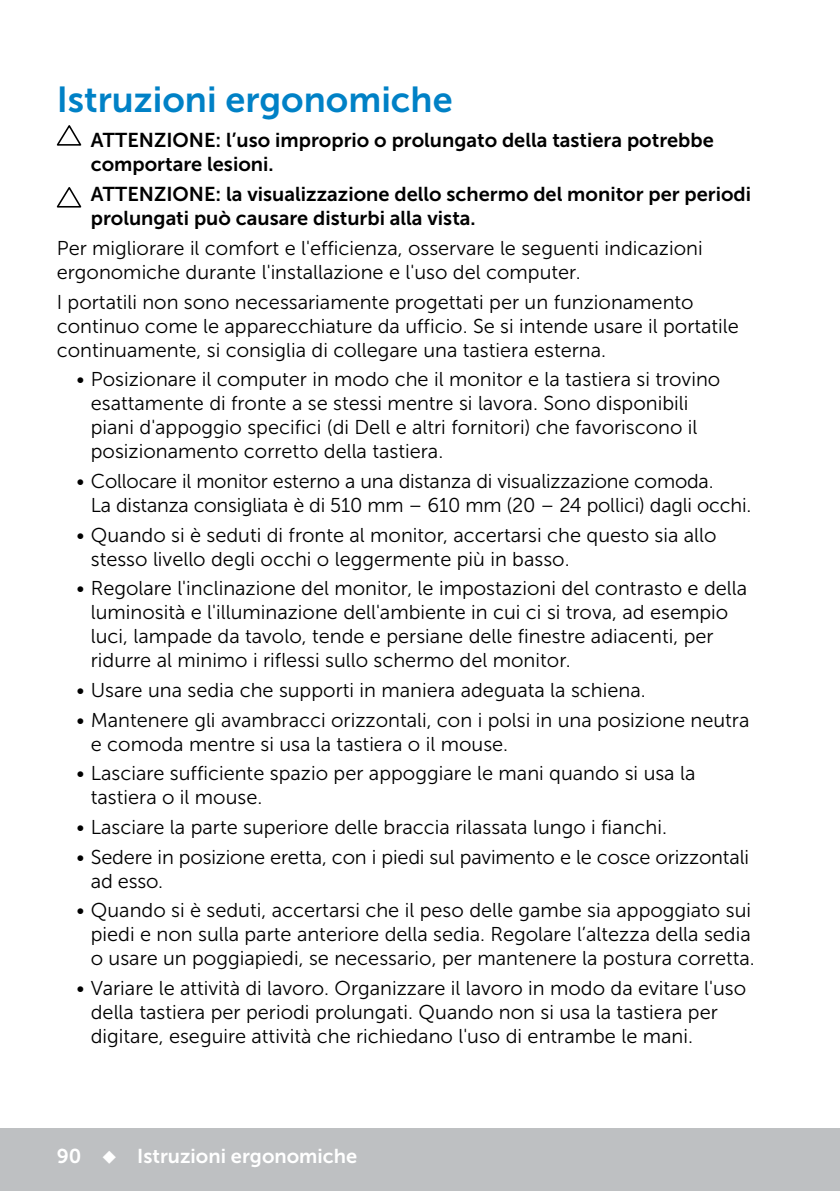
<style>
.page{position:relative;width:840px;height:1191px;background:#fff}
.page>*{position:absolute;margin:0;border:0;box-sizing:border-box;transform-origin:0 0}
.Head1{font:36px "Museo Sans For Dell 700";color:#0081c6}
.Paragraph{font:20px/24px "Museo Sans For Dell 300";color:#000}
.Note{font:20px/24px "Museo Sans For Dell 700";color:#000}
.t1{font:20px "Museo Sans For Dell 700";color:#fff}
</style>
<div class="page">
<div style="left:0;top:1128px;width:839px;height:63px;background:#bec0c2"></div>
<svg style="left:57px;top:125px;width:24px;height:21px"></svg>
<svg style="left:57px;top:187px;width:24px;height:20px"></svg>
<p class="Head1" style="left:57px;top:80px;width:397px">Istruzioni ergonomiche</p>
<p class="Note" style="left:91px;top:128px;width:624px">ATTENZIONE: l’uso improprio o prolungato della tastiera potrebbe comportare lesioni.</p>
<p class="Note" style="left:91px;top:182px;width:661px">ATTENZIONE: la visualizzazione dello schermo del monitor per periodi prolungati può causare disturbi alla vista.</p>
<p class="Paragraph" style="left:57px;top:236px;width:647px">Per migliorare il comfort e l'efficienza, osservare le seguenti indicazioni ergonomiche durante l'installazione e l'uso del computer.</p>
<p class="Paragraph" style="left:57px;top:290px;width:683px">I portatili non sono necessariamente progettati per un funzionamento continuo come le apparecchiature da ufficio. Se si intende usare il portatile continuamente, si consiglia di collegare una tastiera esterna.</p>
<p class="Paragraph" style="left:91px;top:367px;width:630px;text-indent:-14px">• Posizionare il computer in modo che il monitor e la tastiera si trovino esattamente di fronte a se stessi mentre si lavora. Sono disponibili piani d'appoggio specifici (di Dell e altri fornitori) che favoriscono il posizionamento corretto della tastiera.</p>
<p class="Paragraph" style="left:91px;top:469px;width:661px;text-indent:-14px">• Collocare il monitor esterno a una distanza di visualizzazione comoda.<br>La distanza consigliata è di 510 mm – 610 mm (20 – 24 pollici) dagli occhi.</p>
<p class="Paragraph" style="left:91px;top:523px;width:627px;text-indent:-14px">• Quando si è seduti di fronte al monitor, accertarsi che questo sia allo stesso livello degli occhi o leggermente più in basso.</p>
<p class="Paragraph" style="left:91px;top:576px;width:657px;text-indent:-14px">• Regolare l'inclinazione del monitor, le impostazioni del contrasto e della luminosità e l'illuminazione dell'ambiente in cui ci si trova, ad esempio luci, lampade da tavolo, tende e persiane delle finestre adiacenti, per ridurre al minimo i riflessi sullo schermo del monitor.</p>
<p class="Paragraph" style="left:77px;top:678px;width:570px">• Usare una sedia che supporti in maniera adeguata la schiena.</p>
<p class="Paragraph" style="left:91px;top:708px;width:659px;text-indent:-14px">• Mantenere gli avambracci orizzontali, con i polsi in una posizione neutra e comoda mentre si usa la tastiera o il mouse.</p>
<p class="Paragraph" style="left:91px;top:761px;width:605px;text-indent:-14px">• Lasciare sufficiente spazio per appoggiare le mani quando si usa la tastiera o il mouse.</p>
<p class="Paragraph" style="left:77px;top:815px;width:591px">• Lasciare la parte superiore delle braccia rilassata lungo i fianchi.</p>
<p class="Paragraph" style="left:91px;top:845px;width:659px;text-indent:-14px">• Sedere in posizione eretta, con i piedi sul pavimento e le cosce orizzontali ad esso.</p>
<p class="Paragraph" style="left:91px;top:898px;width:665px;text-indent:-14px">• Quando si è seduti, accertarsi che il peso delle gambe sia appoggiato sui piedi e non sulla parte anteriore della sedia. Regolare l’altezza della sedia o usare un poggiapiedi, se necessario, per mantenere la postura corretta.</p>
<p class="Paragraph" style="left:91px;top:976px;width:656px;text-indent:-14px">• Variare le attività di lavoro. Organizzare il lavoro in modo da evitare l'uso della tastiera per periodi prolungati. Quando non si usa la tastiera per digitare, eseguire attività che richiedano l'uso di entrambe le mani.</p>
<p class="t1" style="left:57px;top:1144px;width:302px">90 ◆ Istruzioni ergonomiche</p>
</div>
